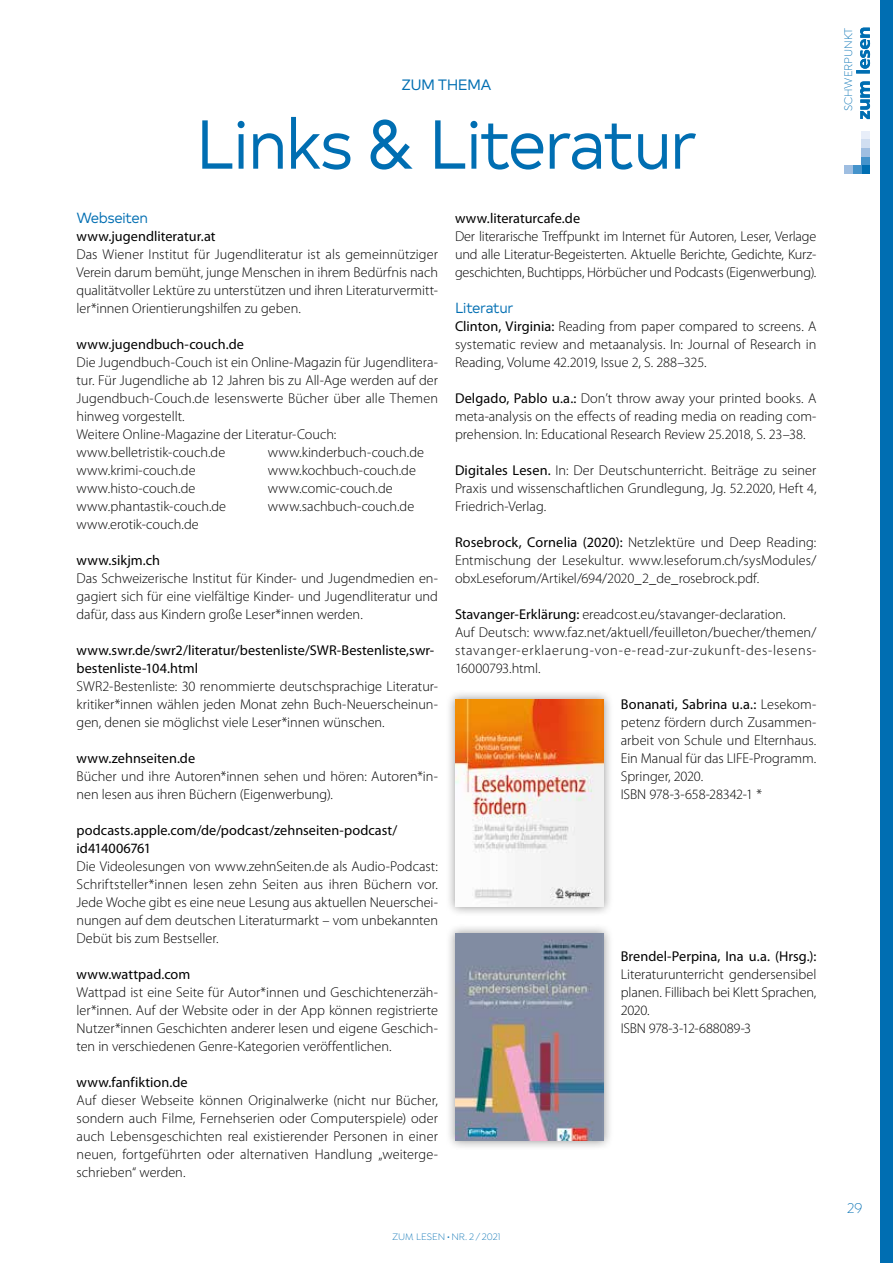
<style>
.page{position:relative;width:893px;height:1263px;background:#fff}
.page>*{position:absolute;margin:0;border:0;box-sizing:border-box;transform-origin:0 0}
.t1{font:69px "Typold Book 500";letter-spacing:-.04em;color:#006eb2;scale:.96 1}
.t2{font:15px "Typold Book 500";letter-spacing:-.04em;color:#006eb2}
.t3{font:300 15px "Isidora";color:#006eb2}
.t4{font:14.7px "Typold Book 500";letter-spacing:-.03em;color:#006eb2;scale:.96 1}
.t5{font:300 14.25px/18px "Myriad Pro";color:#000;text-align:justify}
.t6{font:14.25px/18px "Myriad Pro";letter-spacing:.005em;color:#000}
.t7{font:300 11.7px "Isidora";color:#006eb2}
.t8{font:300 10.05px "Isidora";color:#006eb2}
.s1{font-weight:400}
</style>
<div class="page">
<div style="left:445px;top:689px;width:168px;height:227px;background:#000;opacity:.4"></div>
<img style="left:455px;top:699px;width:149px;height:208px">
<div style="left:445px;top:923px;width:168px;height:227px;background:#000;opacity:.4"></div>
<img style="left:455px;top:933px;width:149px;height:208px">
<div style="left:861px;top:131px;width:9px;height:9px;background:#e8eef9"></div>
<div style="left:861px;top:165px;width:9px;height:9px;background:#006eb2"></div>
<div style="left:861px;top:157px;width:9px;height:8px;background:#4593cb"></div>
<div style="left:853px;top:165px;width:8px;height:9px;background:#4593cb"></div>
<div style="left:861px;top:148px;width:9px;height:9px;background:#9fbee1"></div>
<div style="left:844px;top:165px;width:9px;height:9px;background:#9fbee1"></div>
<div style="left:861px;top:140px;width:9px;height:8px;background:#d0def1"></div>
<svg style="left:856px;top:28px;width:14px;height:91px"></svg>
<div style="left:880px;top:0;width:13px;height:1263px;background:#006eb2"></div>
<p class="t2" style="left:401px;top:73px;width:92px">ZUM THEMA</p>
<h1 class="t1" style="left:195px;top:91px;width:524px">Links &amp; Literatur</h1>
<p class="t4" style="left:77px;top:206px;width:76px">Webseiten</p>
<p class="t6" style="left:77px;top:227px;width:140px">www.jugendliteratur.at</p>
<p class="t5" style="left:77px;top:245px;width:363px">Das Wiener Institut für Jugendliteratur ist als gemeinnütziger Verein darum bemüht, junge Menschen in ihrem Bedürfnis nach qualitätvoller Lektüre zu unterstützen und ihren Literaturvermitt&shy;ler*innen Orientierungshilfen zu geben.</p>
<p class="t6" style="left:77px;top:335px;width:169px">www.jugendbuch-couch.de</p>
<p class="t5" style="left:77px;top:353px;width:363px;text-align:left">Die Jugendbuch-Couch ist ein Online-Magazin für Jugendlitera&shy;tur. Für Jugendliche ab 12 Jahren bis zu All-Age werden auf der Jugendbuch-Couch.de lesenswerte Bücher über alle Themen hinweg vorgestellt.<br>Weitere Online-Magazine der Literatur-Couch: www.belletristik-couch.de</p>
<p class="t5" style="left:268px;top:443px;width:158px">www.kinderbuch-couch.de</p>
<p class="t5" style="left:77px;top:461px;width:121px">www.krimi-couch.de</p>
<p class="t5" style="left:268px;top:461px;width:150px">www.kochbuch-couch.de</p>
<p class="t5" style="left:77px;top:479px;width:120px">www.histo-couch.de</p>
<p class="t5" style="left:268px;top:479px;width:126px">www.comic-couch.de</p>
<p class="t5" style="left:77px;top:497px;width:151px">www.phantastik-couch.de</p>
<p class="t5" style="left:268px;top:497px;width:148px">www.sachbuch-couch.de</p>
<p class="t5" style="left:77px;top:515px;width:124px">www.erotik-couch.de</p>
<p class="t6" style="left:77px;top:551px;width:85px">www.sikjm.ch</p>
<p class="t5" style="left:77px;top:569px;width:363px">Das Schweizerische Institut für Kinder- und Jugendmedien en&shy;gagiert sich für eine vielfältige Kinder- und Jugendliteratur und dafür, dass aus Kindern große Leser*innen werden.</p>
<p class="t6" style="left:77px;top:641px;width:359px">www.swr.de/swr2/literatur/bestenliste/SWR-Bestenliste,swr&shy;bestenliste-104.html</p>
<p class="t5" style="left:77px;top:677px;width:363px">SWR2-Bestenliste: 30 renommierte deutschsprachige Literatur&shy;kritiker*innen wählen jeden Monat zehn Buch-Neuerscheinun&shy;gen, denen sie möglichst viele Leser*innen wünschen.</p>
<p class="t6" style="left:77px;top:749px;width:120px">www.zehnseiten.de</p>
<p class="t5" style="left:77px;top:767px;width:363px">Bücher und ihre Autoren*innen sehen und hören: Autoren*in&shy;nen lesen aus ihren Büchern (Eigenwerbung).</p>
<p class="t6" style="left:77px;top:821px;width:322px">podcasts.apple.com/de/podcast/zehnseiten-podcast/ id414006761</p>
<p class="t5" style="left:77px;top:857px;width:363px">Die Videolesungen von www.zehnSeiten.de als Audio-Podcast:<br>Schriftsteller*innen lesen zehn Seiten aus ihren Büchern vor.<br>Jede Woche gibt es eine neue Lesung aus aktuellen Neuerschei&shy;nungen auf dem deutschen Literaturmarkt – vom unbekannten Debüt bis zum Bestseller.</p>
<p class="t6" style="left:77px;top:965px;width:115px">www.wattpad.com</p>
<p class="t5" style="left:77px;top:983px;width:363px">Wattpad ist eine Seite für Autor*innen und Geschichtenerzäh&shy;ler*innen. Auf der Website oder in der App können registrierte Nutzer*innen Geschichten anderer lesen und eigene Geschich&shy;ten in verschiedenen Genre-Kategorien veröffentlichen.</p>
<p class="t6" style="left:77px;top:1073px;width:113px">www.fanfiktion.de</p>
<p class="t5" style="left:77px;top:1091px;width:363px">Auf dieser Webseite können Originalwerke (nicht nur Bücher, sondern auch Filme, Fernehserien oder Computerspiele) oder auch Lebensgeschichten real existierender Personen in einer neuen, fortgeführten oder alternativen Handlung „weiterge&shy;schrieben“ werden.</p>
<p class="t6" style="left:455px;top:209px;width:127px">www.literaturcafe.de</p>
<p class="t5" style="left:455px;top:227px;width:363px">Der literarische Treffpunkt im Internet für Autoren, Leser, Verlage und alle Literatur-Begeisterten. Aktuelle Berichte, Gedichte, Kurz&shy;geschichten, Buchtipps, Hörbücher und Podcasts (Eigenwerbung).</p>
<p class="t4" style="left:455px;top:296px;width:62px">Literatur</p>
<p class="t5" style="left:455px;top:317px;width:363px"><span class="s1">Clinton, Virginia:</span> Reading from paper compared to screens. A systematic review and metaanalysis. In: Journal of Research in Reading, Volume 42.2019, Issue 2, S. 288–325.</p>
<p class="t5" style="left:455px;top:389px;width:363px"><span class="s1">Delgado, Pablo u.a.:</span> Don’t throw away your printed books. A meta-analysis on the effects of reading media on reading com&shy;prehension. In: Educational Research Review 25.2018, S. 23–38.</p>
<p class="t5" style="left:455px;top:461px;width:363px"><span class="s1">Digitales Lesen.</span> In: Der Deutschunterricht. Beiträge zu seiner Praxis und wissenschaftlichen Grundlegung, Jg. 52.2020, Heft 4, Friedrich-Verlag.</p>
<p class="t5" style="left:455px;top:533px;width:363px"><span class="s1">Rosebrock, Cornelia (2020):</span> Netzlektüre und Deep Reading:<br>Entmischung der Lesekultur. www.leseforum.ch/sysModules/ obxLeseforum/Artikel/694/2020_2_de_rosebrock.pdf.</p>
<p class="t5" style="left:455px;top:605px;width:363px;text-align:left"><span class="s1">Stavanger-Erklärung:</span> ereadcost.eu/stavanger-declaration.<br>Auf Deutsch: www.faz.net/aktuell/feuilleton/buecher/themen/ stavanger-erklaerung-von-e-read-zur-zukunft-des-lesens-16000793.html.</p>
<p class="t5" style="left:621px;top:695px;width:197px;text-align:left"><span class="s1">Bonanati, Sabrina u.a.:</span> Lesekom&shy;petenz fördern durch Zusammen&shy;arbeit von Schule und Elternhaus.<br>Ein Manual für das LIFE-Programm.<br>Springer, 2020.<br>ISBN 978-3-658-28342-1 *</p>
<p class="t6" style="left:621px;top:947px;width:197px">Brendel-Perpina, Ina u.a. (Hrsg.):</p>
<p class="t5" style="left:621px;top:965px;width:197px;text-align:left">Literaturunterricht gendersensibel planen. Fillibach bei Klett Sprachen,<br>2020.<br>ISBN 978-3-12-688089-3</p>
<p class="t8" style="left:392px;top:1232px;width:110px">ZUM LESEN•NR. 2 / 2021</p>
<p class="t7" style="left:842px;top:111px;width:85px;rotate:-90deg">SCHWERPUNKT</p>
<p class="t3" style="left:847px;top:1200px;width:17px">29</p>
</div>
